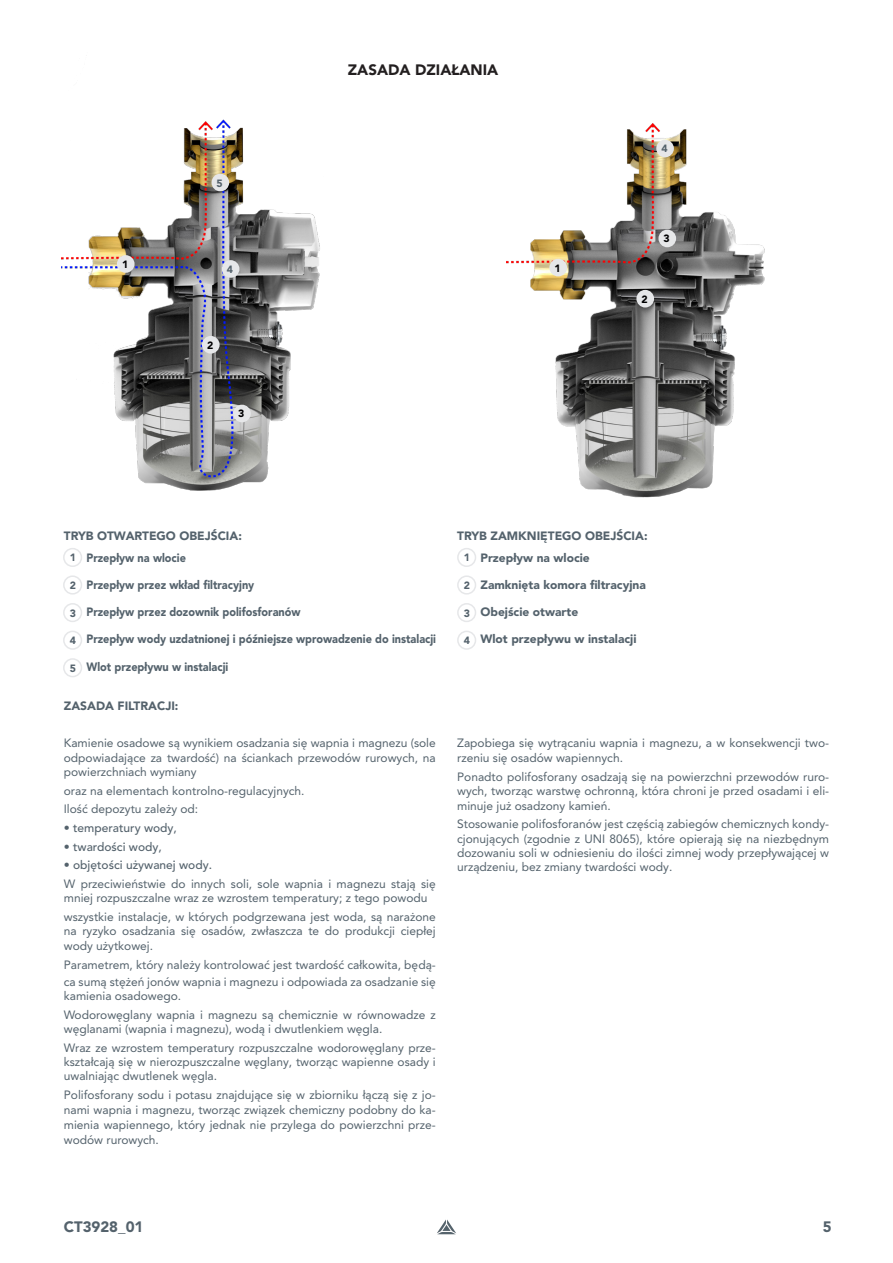
<style>
.page{position:relative;width:893px;height:1263px;background:#fff}
.page>*{position:absolute;margin:0;border:0;box-sizing:border-box;transform-origin:0 0}
.t1{font:900 15px "Avenir LT Pro";color:#231f20}
.t2{font:900 15px "Avenir LT Pro";color:#54626c}
.t3{font:12px/14.4px "Avenir LT Pro";color:#54626c;text-align:justify}
.t4{font:900 12px "Avenir LT Pro";color:#54626c;scale:.91 1}
.t5{font:900 12px "Avenir LT Pro";color:#54626c}
.t6{font:500 12px "Avenir LT Pro";color:#54626c}
.t7{font:900 10.5px "Avenir LT Pro";color:#54626c}
.t8{font:900 10.5px "Avenir LT Pro";color:#000001}
</style>
<div class="page">
<svg style="left:437px;top:1219px;width:19px;height:15px"></svg>
<div style="left:63px;top:548px;width:19px;height:19px;border:2px solid #e6e7e9;border-radius:50%"></div>
<div style="left:63px;top:575px;width:19px;height:20px;border:2px solid #e6e7e9;border-radius:50%"></div>
<div style="left:63px;top:603px;width:19px;height:19px;border:2px solid #e6e7e9;border-radius:50%"></div>
<div style="left:63px;top:631px;width:19px;height:19px;border:2px solid #e6e7e9;border-radius:50%"></div>
<div style="left:63px;top:658px;width:19px;height:19px;border:2px solid #e6e7e9;border-radius:50%"></div>
<img style="left:61px;top:119px;width:259px;height:372px">
<div style="left:117px;top:255px;width:18px;height:18px;background:#e6e7e9;border-radius:50%"></div>
<div style="left:202px;top:336px;width:18px;height:18px;background:#e6e7e9;border-radius:50%"></div>
<div style="left:233px;top:405px;width:18px;height:17px;background:#e6e7e9;border-radius:50%"></div>
<div style="left:222px;top:260px;width:17px;height:18px;background:#e6e7e9;border-radius:50%"></div>
<div style="left:212px;top:174px;width:17px;height:17px;background:#e6e7e9;border-radius:50%"></div>
<div style="left:457px;top:548px;width:19px;height:19px;border:2px solid #e6e7e9;border-radius:50%"></div>
<div style="left:457px;top:575px;width:19px;height:20px;border:2px solid #e6e7e9;border-radius:50%"></div>
<div style="left:457px;top:603px;width:19px;height:19px;border:2px solid #e6e7e9;border-radius:50%"></div>
<div style="left:457px;top:631px;width:19px;height:19px;border:2px solid #e6e7e9;border-radius:50%"></div>
<img style="left:506px;top:123px;width:259px;height:375px">
<div style="left:549px;top:259px;width:18px;height:17px;background:#e6e7e9;border-radius:50%"></div>
<div style="left:636px;top:290px;width:18px;height:17px;background:#e6e7e9;border-radius:50%"></div>
<div style="left:658px;top:230px;width:18px;height:17px;background:#e6e7e9;border-radius:50%"></div>
<div style="left:656px;top:140px;width:18px;height:17px;background:#e6e7e9;border-radius:50%"></div>
<p class="t8" style="left:122px;top:258px;width:8px">1</p>
<p class="t7" style="left:217px;top:176px;width:8px">5</p>
<p class="t7" style="left:227px;top:263px;width:8px">4</p>
<p class="t8" style="left:207px;top:339px;width:8px">2</p>
<p class="t8" style="left:238px;top:407px;width:8px">3</p>
<p class="t1" style="left:348px;top:61px;width:152px">ZASADA DZIAŁANIA</p>
<p class="t8" style="left:554px;top:262px;width:8px">1</p>
<p class="t7" style="left:661px;top:142px;width:8px">4</p>
<p class="t8" style="left:664px;top:232px;width:8px">3</p>
<p class="t8" style="left:641px;top:293px;width:8px">2</p>
<p class="t5" style="left:64px;top:529px;width:180px">TRYB OTWARTEGO OBEJŚCIA:</p>
<p class="t5" style="left:457px;top:529px;width:192px">TRYB ZAMKNIĘTEGO OBEJŚCIA:</p>
<p class="t7" style="left:70px;top:551px;width:8px">1</p>
<p class="t7" style="left:70px;top:579px;width:8px">2</p>
<p class="t7" style="left:70px;top:606px;width:8px">3</p>
<p class="t7" style="left:70px;top:634px;width:8px">4</p>
<p class="t7" style="left:70px;top:662px;width:8px">5</p>
<p class="t4" style="left:86px;top:550px;width:111px">Przepływ na wlocie</p>
<p class="t4" style="left:86px;top:578px;width:186px">Przepływ przez wkład filtracyjny</p>
<p class="t4" style="left:86px;top:605px;width:237px">Przepływ przez dozownik polifosforanów</p>
<p class="t4" style="left:86px;top:632px;width:386px">Przepływ wody uzdatnionej i późniejsze wprowadzenie do instalacji</p>
<p class="t4" style="left:86px;top:659px;width:158px">Wlot przepływu w instalacji</p>
<p class="t7" style="left:464px;top:551px;width:8px">1</p>
<p class="t7" style="left:464px;top:579px;width:8px">2</p>
<p class="t7" style="left:464px;top:606px;width:8px">3</p>
<p class="t7" style="left:464px;top:634px;width:8px">4</p>
<p class="t5" style="left:480px;top:550px;width:111px">Przepływ na wlocie</p>
<p class="t5" style="left:480px;top:578px;width:167px">Zamknięta komora filtracyjna</p>
<p class="t5" style="left:480px;top:605px;width:99px">Obejście otwarte</p>
<p class="t5" style="left:480px;top:632px;width:158px">Wlot przepływu w instalacji</p>
<p class="t5" style="left:64px;top:698px;width:116px">ZASADA FILTRACJI:</p>
<p class="t3" style="left:64px;top:736px;width:374px">Kamienie osadowe są wynikiem osadzania się wapnia i magnezu (sole odpowiadające za twardość) na ściankach przewodów rurowych, na powierzchniach wymiany</p>
<p class="t3" style="left:64px;top:783px;width:242px">oraz na elementach kontrolno-regulacyjnych.</p>
<p class="t3" style="left:64px;top:802px;width:136px">Ilość depozytu zależy od:</p>
<p class="t6" style="left:64px;top:821px;width:115px">• temperatury wody,</p>
<p class="t6" style="left:64px;top:839px;width:100px">• twardości wody,</p>
<p class="t6" style="left:64px;top:858px;width:150px">• objętości używanej wody.</p>
<p class="t3" style="left:64px;top:876px;width:374px">W przeciwieństwie do innych soli, sole wapnia i magnezu stają się mniej rozpuszczalne wraz ze wzrostem temperatury; z tego powodu</p>
<p class="t3" style="left:64px;top:909px;width:374px">wszystkie instalacje, w których podgrzewana jest woda, są narażone na ryzyko osadzania się osadów, zwłaszcza te do produkcji ciepłej wody użytkowej.</p>
<p class="t3" style="left:64px;top:956px;width:374px;line-height:16.5px">Parametrem, który należy kontrolować jest twardość całkowita, będą&shy;ca sumą stężeń jonów wapnia i magnezu i odpowiada za osadzanie się</p>
<p class="t3" style="left:64px;top:988px;width:119px">kamienia osadowego.</p>
<p class="t3" style="left:64px;top:1007px;width:374px">Wodorowęglany wapnia i magnezu są chemicznie w równowadze z węglanami (wapnia i magnezu), wodą i dwutlenkiem węgla.</p>
<p class="t3" style="left:64px;top:1040px;width:374px">Wraz ze wzrostem temperatury rozpuszczalne wodorowęglany prze&shy;kształcają się w nierozpuszczalne węglany, tworząc wapienne osady i uwalniając dwutlenek węgla.</p>
<p class="t3" style="left:64px;top:1087px;width:374px;line-height:15px">Polifosforany sodu i potasu znajdujące się w zbiorniku łączą się z jo&shy;nami wapnia i magnezu, tworząc związek chemiczny podobny do ka&shy;mienia wapiennego, który jednak nie przylega do powierzchni prze&shy;wodów rurowych.</p>
<p class="t3" style="left:457px;top:735px;width:374px;line-height:15px">Zapobiega się wytrącaniu wapnia i magnezu, a w konsekwencji two&shy;rzeniu się osadów wapiennych.</p>
<p class="t3" style="left:457px;top:769px;width:374px">Ponadto polifosforany osadzają się na powierzchni przewodów ruro&shy;wych, tworząc warstwę ochronną, która chroni je przed osadami i eli&shy;minuje już osadzony kamień.</p>
<p class="t3" style="left:457px;top:817px;width:374px">Stosowanie polifosforanów jest częścią zabiegów chemicznych kondy&shy;cjonujących (zgodnie z UNI 8065), które opierają się na niezbędnym dozowaniu soli w odniesieniu do ilości zimnej wody przepływającej w urządzeniu, bez zmiany twardości wody.</p>
<p class="t2" style="left:64px;top:1218px;width:81px">CT3928_01</p>
<p class="t2" style="left:823px;top:1218px;width:10px">5</p>
</div>
